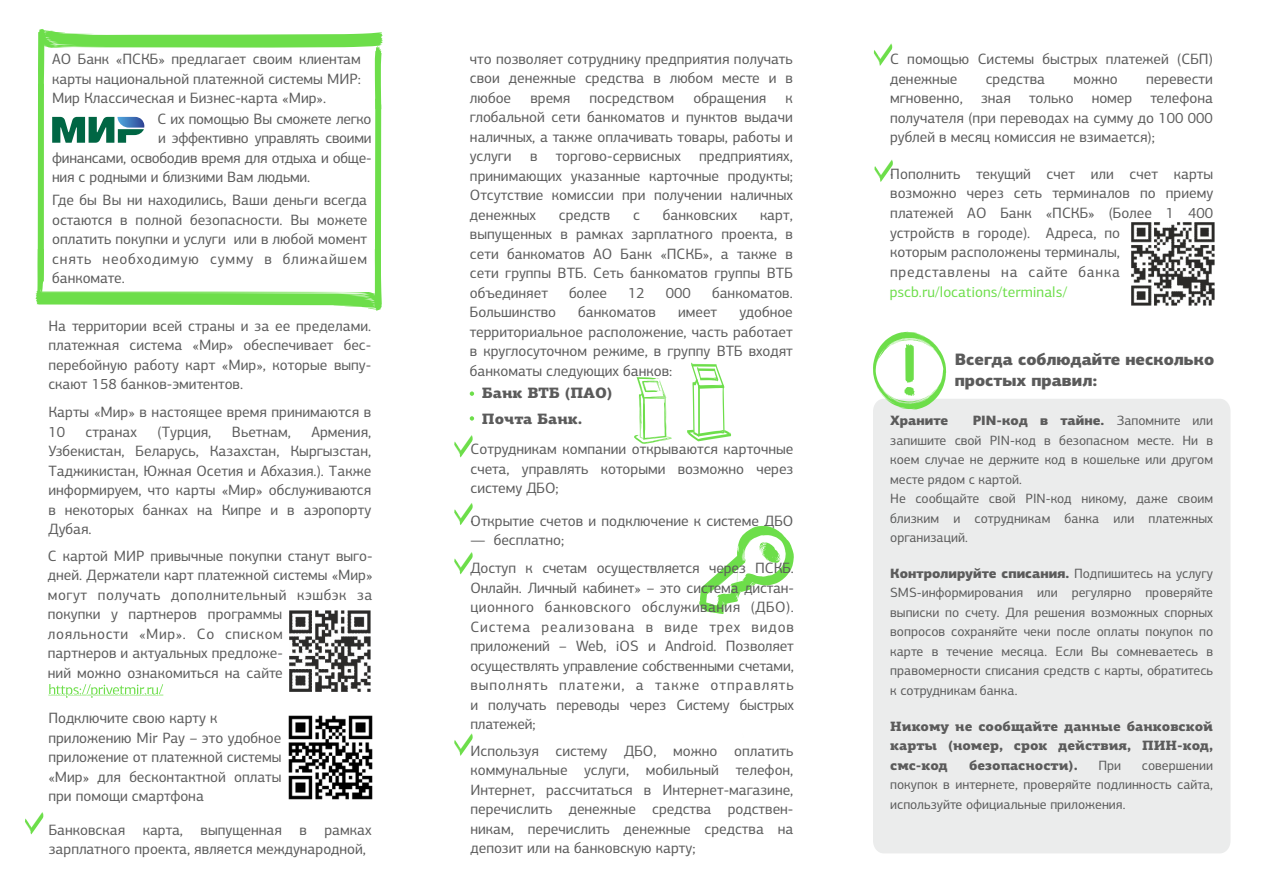
<style>
.page{position:relative;width:1263px;height:893px;background:#fff}
.page>*{position:absolute;margin:0;border:0;box-sizing:border-box;transform-origin:0 0}
.t1{font:900 16.5px/20.9px "PF Centro Sans Pro";color:#5b5b5b}
.t2{font:15px/19.5px "PF Centro Sans Pro";color:#5b5b5b;text-align:justify}
.t3{font:15px "PF Centro Sans Pro";color:#6dde4a}
.t4{font:900 15px/25.8px "PF Centro Slab Pro";color:#5b5b5b}
.t5{font:13.5px/19.5px "PF Centro Sans Pro";color:#5b5b5b;text-align:justify}
.t6{font:900 13.5px/19.5px "PF Centro Slab Pro";color:#5b5b5b;text-align:justify}
.t7{font:900 13.5px "PF Centro Sans Pro";color:#5b5b5b}
.s1{font-weight:900}
</style>
<div class="page">
<img style="left:288px;top:715px;width:85px;height:85px">
<svg style="left:687px;top:363px;width:44px;height:78px"></svg>
<svg style="left:634px;top:377px;width:38px;height:67px"></svg>
<div style="left:873px;top:399px;width:357px;height:454px;background:#ebecec"></div>
<svg style="left:470px;top:391px;width:4px;height:5px"></svg>
<svg style="left:470px;top:416px;width:4px;height:5px"></svg>
<svg style="left:454px;top:733px;width:19px;height:23px"></svg>
<svg style="left:454px;top:552px;width:19px;height:22px"></svg>
<svg style="left:454px;top:503px;width:19px;height:22px"></svg>
<svg style="left:454px;top:435px;width:19px;height:22px"></svg>
<svg style="left:874px;top:159px;width:19px;height:23px"></svg>
<svg style="left:25px;top:812px;width:19px;height:22px"></svg>
<svg style="left:874px;top:43px;width:18px;height:23px"></svg>
<svg style="left:699px;top:526px;width:95px;height:88px"></svg>
<svg style="left:873px;top:332px;width:73px;height:78px"></svg>
<img style="left:1131px;top:223px;width:83px;height:83px">
<svg style="left:35px;top:29px;width:348px;height:282px"></svg>
<img style="left:289px;top:611px;width:82px;height:81px">
<svg style="left:48px;top:684px;width:115px;height:14px"></svg>
<p class="t2" style="left:52px;top:51px;width:310px">АО Банк «ПСКБ» предлагает своим клиентам</p>
<p class="t2" style="left:52px;top:70px;width:310px">карты национальной платежной системы МИР:</p>
<p class="t2" style="left:52px;top:90px;width:276px">Мир Классическая и Бизнес-карта «Мир».</p>
<p class="t2" style="left:157px;top:110px;width:216px">С их помощью Вы сможете легко</p>
<p class="t2" style="left:158px;top:130px;width:215px">и эффективно управлять своими</p>
<p class="t2" style="left:52px;top:149px;width:321px">финансами, освободив время для отдыха и обще-</p>
<p class="t2" style="left:52px;top:169px;width:260px">ния с родными и близкими Вам людьми.</p>
<p class="t2" style="left:52px;top:192px;width:317px">Где бы Вы ни находились, Ваши деньги всегда остаются в полной безопасности. Вы можете оплатить покупки и услуги или в любой момент снять необходимую сумму в ближайшем банкомате.</p>
<p class="t2" style="left:48px;top:317px;width:324px">На территории всей страны и за ее пределами. платежная система «Мир» обеспечивает бес&shy;перебойную работу карт «Мир», которые выпу&shy;скают 158 банков-эмитентов.</p>
<p class="t2" style="left:48px;top:404px;width:324px">Карты «Мир» в настоящее время принимаются в<br>10</p>
<p class="t2" style="left:86px;top:423px;width:53px">странах</p>
<p class="t2" style="left:157px;top:423px;width:55px">(Турция,</p>
<p class="t2" style="left:232px;top:423px;width:61px">Вьетнам,</p>
<p class="t2" style="left:48px;top:423px;width:324px;text-indent:263px">Армения, Узбекистан, Беларусь, Казахстан, Кыргызстан, Таджикистан, Южная Осетия и Абхазия.). Также информируем, что карты «Мир» обслуживаются в некоторых банках на Кипре и в аэропорту Дубая.</p>
<p class="t2" style="left:48px;top:547px;width:326px;text-align:left">С картой МИР привычные покупки станут выго&shy;дней. Держатели карт платежной системы «Мир» могут получать дополнительный кэшбэк за покупки у партнеров программы<br>лояльности «Мир». Со списком<br>партнеров и актуальных предложе-<br>ний можно ознакомиться на сайте</p>
<p class="t2" style="left:48px;top:709px;width:234px;text-align:left">Подключите свою карту к приложению Mir Pay – это удобное приложение от платежной системы «Мир» для бесконтактной оплаты при помощи смартфона</p>
<p class="t2" style="left:49px;top:821px;width:324px">Банковская карта, выпущенная в рамках зарплатного проекта, является международной,</p>
<p class="t2" style="left:470px;top:50px;width:324px">что позволяет сотруднику предприятия получать свои денежные средства в любом месте и в любое</p>
<p class="t2" style="left:530px;top:89px;width:41px">время</p>
<p class="t2" style="left:590px;top:89px;width:86px">посредством</p>
<p class="t2" style="left:693px;top:89px;width:74px">обращения</p>
<p class="t2" style="left:470px;top:89px;width:324px;text-indent:316px">к глобальной сети банкоматов и пунктов выдачи наличных, а также оплачивать товары, работы и услуги в торгово-сервисных предприятиях, принимающих указанные карточные продукты; Отсутствие комиссии при получении наличных денежных</p>
<p class="t2" style="left:559px;top:206px;width:53px">средств</p>
<p class="t2" style="left:633px;top:206px;width:8px">с</p>
<p class="t2" style="left:663px;top:206px;width:76px">банковских</p>
<p class="t2" style="left:470px;top:206px;width:324px;text-indent:290px">карт, выпущенных в рамках зарплатного проекта, в сети банкоматов АО Банк «ПСКБ», а также в сети группы ВТБ. Сеть банкоматов группы ВТБ объединяет</p>
<p class="t2" style="left:569px;top:284px;width:40px">более</p>
<p class="t2" style="left:628px;top:284px;width:18px">12</p>
<p class="t2" style="left:666px;top:284px;width:27px">000</p>
<p class="t2" style="left:712px;top:284px;width:82px">банкоматов.</p>
<p class="t2" style="left:470px;top:304px;width:324px;text-indent:269px">удобное территориальное расположение, часть работает в круглосуточном режиме, в группу ВТБ входят банкоматы следующих банков:</p>
<p class="t4" style="left:482px;top:381px;width:132px">Банк ВТБ (ПАО)<br>Почта Банк.</p>
<p class="t2" style="left:470px;top:441px;width:324px">Сотрудникам компании открываются карточные счета, управлять которыми возможно через систему ДБО;</p>
<p class="t2" style="left:470px;top:512px;width:324px">· Открытие счетов и подключение к системе ДБО</p>
<p class="t2" style="left:470px;top:532px;width:95px">— бесплатно;</p>
<p class="t2" style="left:470px;top:304px;width:88px">Большинство</p>
<p class="t2" style="left:578px;top:304px;width:79px">банкоматов</p>
<p class="t2" style="left:678px;top:304px;width:41px">имеет</p>
<p class="t2" style="left:470px;top:560px;width:325px">Доступ к счетам осуществляется через ПСКБ.<br>Онлайн. Личный кабинет» – это система дистан&shy;ционного банковского обслуживания (ДБО).<br>Система реализована в виде трех видов приложений – Web, iOS и Android. Позволяет осуществлять управление собственными счетами, выполнять платежи, а также отправлять и получать переводы через Систему быстрых платежей;</p>
<p class="t2" style="left:470px;top:742px;width:324px">Используя систему ДБО, можно оплатить коммунальные услуги, мобильный телефон, Интернет, рассчитаться в Интернет-магазине, перечислить денежные средства родствен&shy;никам, перечислить денежные средства на депозит или на банковскую карту;</p>
<p class="t2" style="left:890px;top:51px;width:324px">С помощью Системы быстрых платежей (СБП) денежные</p>
<p class="t2" style="left:890px;top:70px;width:324px;text-indent:256px">перевести мгновенно, зная только номер телефона получателя (при переводах на сумму до 100 000 рублей в месяц комиссия не взимается);</p>
<p class="t2" style="left:986px;top:70px;width:61px">средства</p>
<p class="t2" style="left:1073px;top:70px;width:46px">можно</p>
<p class="t2" style="left:890px;top:165px;width:324px">· Пополнить текущий счет или счет карты возможно через сеть терминалов по приему платежей АО Банк «ПСКБ» (Более 1 400</p>
<p class="t2" style="left:890px;top:224px;width:231px">устройств в городе). Адреса, по которым расположены терминалы, представлены на сайте банка</p>
<p class="t3" style="left:890px;top:286px;width:179px">pscb.ru/locations/terminals/</p>
<p class="t1" style="left:955px;top:350px;width:261px">Всегда соблюдайте несколько простых правил:</p>
<p class="t5" style="left:890px;top:412px;width:324px;text-align:left;text-indent:83px"><span class="s1">PIN-код в тайне.</span> Запомните или запишите свой PIN-код в безопасном месте. Ни в коем случае не держите код в кошельке или другом месте рядом с картой.<br>Не сообщайте свой PIN-код никому, даже своим близким и сотрудникам банка или платежных организаций.</p>
<p class="t5" style="left:890px;top:565px;width:324px"><span class="s1">Контролируйте списания.</span> Подпишитесь на услугу SMS-информирования или регулярно проверяйте выписки по счету. Для решения возможных спорных вопросов сохраняйте чеки после оплаты покупок по карте в течение месяца. Если Вы сомневаетесь в правомерности списания средств с карты, обратитесь к сотрудникам банка.</p>
<p class="t6" style="left:890px;top:718px;width:324px">Никому не сообщайте данные банковской карты (номер, срок действия, ПИН-код, смс-код</p>
<p class="t7" style="left:890px;top:415px;width:59px">Храните</p>
<p class="t6" style="left:969px;top:757px;width:110px">безопасности).</p>
<p class="t5" style="left:1098px;top:757px;width:24px">При</p>
<p class="t5" style="left:890px;top:757px;width:324px;text-indent:252px">совершении покупок в интернете, проверяйте подлинность сайта, используйте официальные приложения.</p>
</div>
